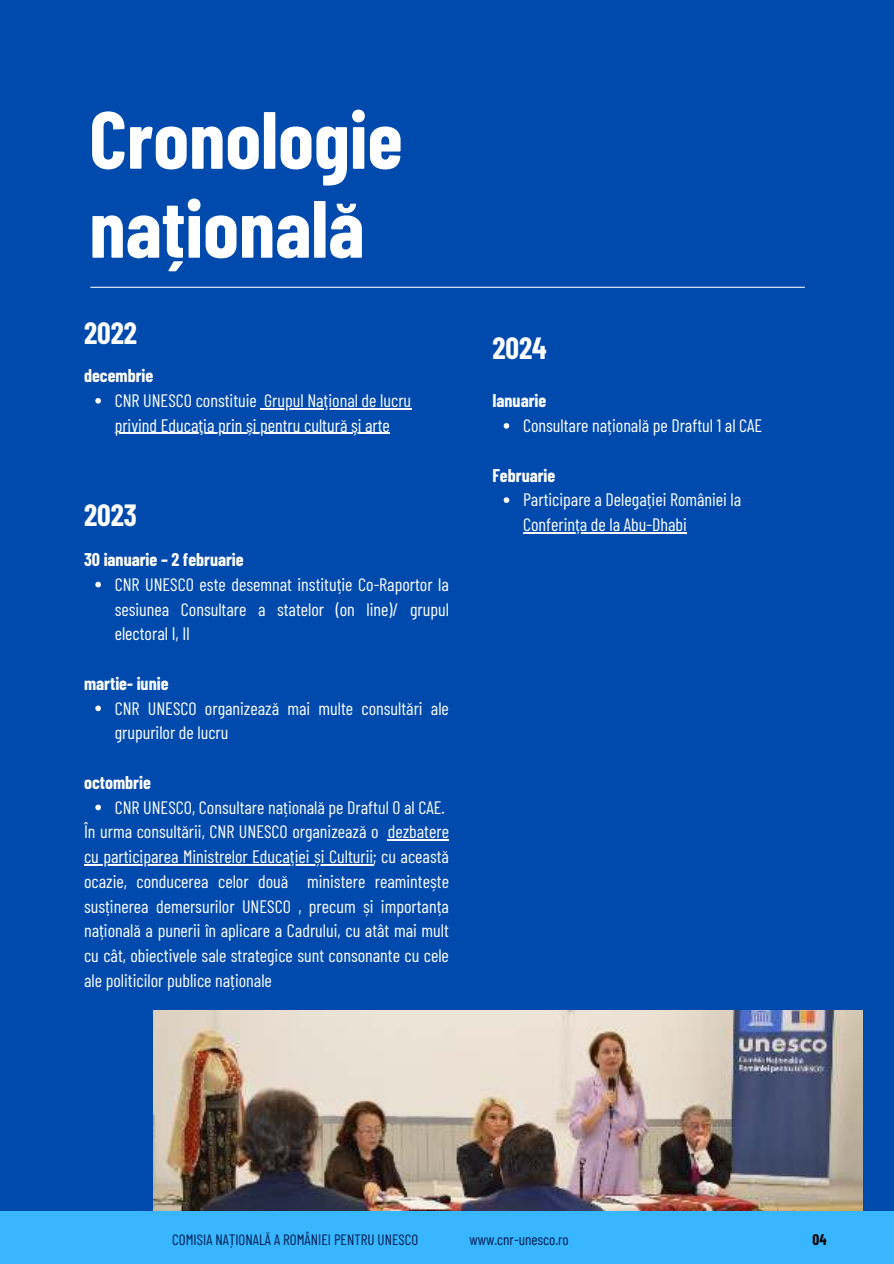
<style>
.page{position:relative;width:894px;height:1264px;background:#fff}
.page>*{position:absolute;margin:0;border:0;box-sizing:border-box;transform-origin:0 0}
.t1{font:700 81px/88.8px "Barlow Condensed";color:#fff}
.t2{font:700 30px "Barlow Condensed";color:#fff}
.t3{font:18px/24.8px "Barlow Condensed";color:#fff}
.t4{font:700 18px "Barlow Condensed";color:#fff}
.t5{font:15px "Barlow Condensed";color:#011c50}
.t6{font:700 15px "Barlow Condensed";color:#000}
</style>
<div class="page">
<div style="left:0;top:0;width:893px;height:1263px;background:#004aad"></div>
<hr style="left:91px;top:287px;width:713px;height:1px;background:#f4f4f4">
<img style="left:153px;top:1010px;width:709px;height:200px">
<div style="left:0;top:1210px;width:893px;height:53px;background:#38b6ff"></div>
<svg style="left:95px;top:398px;width:6px;height:5px"></svg>
<hr style="left:264px;top:408px;width:147px;height:1px;background:#fff">
<hr style="left:115px;top:433px;width:275px;height:1px;background:#fff">
<svg style="left:95px;top:581px;width:6px;height:6px"></svg>
<svg style="left:95px;top:705px;width:6px;height:6px"></svg>
<svg style="left:95px;top:804px;width:6px;height:6px"></svg>
<hr style="left:387px;top:839px;width:62px;height:1px;background:#fff">
<hr style="left:84px;top:864px;width:289px;height:1px;background:#fff">
<svg style="left:503px;top:423px;width:6px;height:5px"></svg>
<svg style="left:503px;top:497px;width:6px;height:6px"></svg>
<hr style="left:523px;top:532px;width:163px;height:1px;background:#fff">
<h1 class="t1" style="left:89px;top:91px;width:315px">Cronologie națională</h1>
<h2 class="t2" style="left:84px;top:312px;width:54px">2022</h2>
<p class="t4" style="left:84px;top:363px;width:71px">decembrie</p>
<p class="t3" style="left:115px;top:387px;width:298px">CNR UNESCO constituie Grupul Naţional de lucru privind Educaţia prin și pentru cultură şi arte</p>
<h2 class="t2" style="left:84px;top:494px;width:54px">2023</h2>
<p class="t4" style="left:84px;top:546px;width:161px">30 ianuarie – 2 februarie</p>
<p class="t3" style="left:115px;top:570px;width:336px;text-align:justify">CNR UNESCO este desemnat instituție Co-Raportor la sesiunea Consultare a statelor (on line)/ grupul electoral I, II</p>
<p class="t4" style="left:84px;top:670px;width:86px">martie- iunie</p>
<p class="t3" style="left:115px;top:694px;width:336px">CNR UNESCO organizează mai multe consultări ale grupurilor de lucru</p>
<p class="t4" style="left:84px;top:769px;width:68px">octombrie</p>
<p class="t3" style="left:84px;top:793px;width:366px;text-indent:31px">CNR UNESCO, Consultare națională pe Draftul 0 al CAE.<br>În urma consultării, CNR UNESCO organizează o dezbatere cu participarea Ministrelor Educației și Culturii; cu această ocazie, conducerea celor două ministere reamintește susținerea demersurilor UNESCO , precum și importanța națională a punerii în aplicare a Cadrului, cu atât mai mult cu cât, obiectivele sale strategice sunt consonante cu cele ale politicilor publice naționale</p>
<h2 class="t2" style="left:492px;top:327px;width:56px">2024</h2>
<p class="t4" style="left:492px;top:388px;width:55px">Ianuarie</p>
<p class="t3" style="left:523px;top:412px;width:241px">Consultare națională pe Draftul 1 al CAE</p>
<p class="t4" style="left:492px;top:462px;width:64px">Februarie</p>
<p class="t3" style="left:523px;top:486px;width:220px">Participare a Delegației României la<br>Conferința de la Abu-Dhabi</p>
<p class="t5" style="left:172px;top:1228px;width:247px">COMISIA NAȚIONALĂ A ROMÂNIEI PENTRU UNESCO</p>
<p class="t5" style="left:469px;top:1228px;width:101px">www.cnr-unesco.ro</p>
<p class="t6" style="left:812px;top:1228px;width:16px">04</p>
</div>
